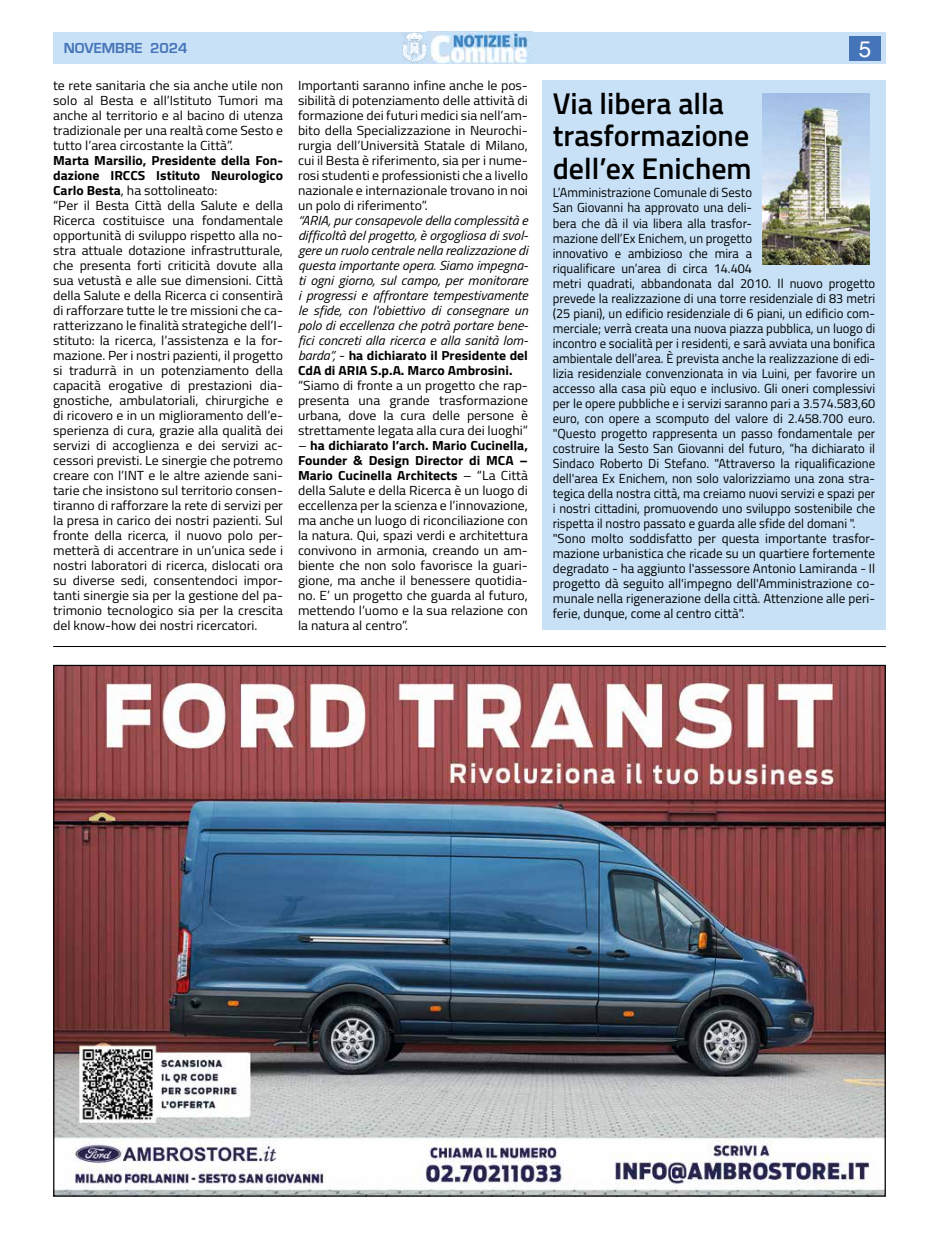
<style>
.page{position:relative;width:939px;height:1241px;background:#fff}
.page>*{position:absolute;margin:0;border:0;box-sizing:border-box;transform-origin:0 0}
.t1{font:600 30px/32.5px "Titillium";color:#000}
.t2{font:22.5px "Helvetica";color:#fff}
.t3{font:700 15px "Eurostile";color:#4674b9}
.t4{font:13.12px/15px "Titillium";color:#000;text-align:justify;scale:1.05 1}
.t5{font:13.12px/15px "Titillium";color:#000}
.t6{font:italic 13.12px/15px "Titillium";color:#000;text-align:justify;scale:1.05 1}
.s1{font-weight:700}
.s2{font-style:normal}
.s3{font-weight:700;font-style:normal}
</style>
<div class="page">
<div style="left:53px;top:32px;width:833px;height:32px;background:#c8e1f6"></div>
<div style="left:849px;top:36px;width:32px;height:25px;background:#4674b9"></div>
<img style="left:402px;top:32px;width:126px;height:32px">
<hr style="left:53px;top:646px;width:833px;height:1px;background:#000">
<img style="left:55px;top:666px;width:829px;height:528px">
<div style="left:542px;top:80px;width:344px;height:549px;background:#c8e1f6"></div>
<img style="left:763px;top:94px;width:106px;height:170px">
<p class="t3" style="left:64px;top:40px;width:125px">NOVEMBRE 2024</p>
<h2 class="t2" style="left:859px;top:31px;width:14px">5</h2>
<p class="t4" style="left:53px;top:77px;width:220px">te rete sanitaria che sia anche utile non solo al Besta e all’Istituto Tumori ma anche al territorio e al bacino di utenza tradizionale per una realtà come Sesto e tutto l’area circostante la Città”.</p>
<p class="t4" style="left:53px;top:152px;width:220px;text-align:left"><span class="s1">Marta Marsilio, Presidente della Fon&shy;dazione IRCCS Istituto Neurologico Carlo Besta</span>, ha sottolineato:<br>“Per il Besta Città della Salute e della Ricerca costituisce una fondamentale opportunità di sviluppo rispetto alla no&shy;stra attuale dotazione infrastrutturale, che presenta forti criticità dovute alla sua vetustà e alle sue dimensioni. Città della Salute e della Ricerca ci consentirà di rafforzare tutte le tre missioni che ca&shy;ratterizzano le finalità strategiche dell’I&shy;stituto: la ricerca, l’assistenza e la for&shy;mazione. Per i nostri pazienti, il progetto si tradurrà in un potenziamento della capacità erogative di prestazioni dia&shy;gnostiche, ambulatoriali, chirurgiche e di ricovero e in un miglioramento dell’e&shy;sperienza di cura, grazie alla qualità dei servizi di accoglienza e dei servizi ac&shy;cessori previsti. Le sinergie che potremo creare con l’INT e le altre aziende sani&shy;tarie che insistono sul territorio consen&shy;tiranno di rafforzare la rete di servizi per la presa in carico dei nostri pazienti. Sul fronte della ricerca, il nuovo polo per&shy;metterà di accentrare in un’unica sede i nostri laboratori di ricerca, dislocati ora su diverse sedi, consentendoci impor&shy;tanti sinergie sia per la gestione del pa&shy;trimonio tecnologico sia per la crescita del know-how dei nostri ricercatori.</p>
<p class="t4" style="left:298px;top:77px;width:220px">Importanti saranno infine anche le pos&shy;sibilità di potenziamento delle attività di formazione dei futuri medici sia nell’am&shy;bito della Specializzazione in Neurochi&shy;rurgia dell’Università Statale di Milano, cui il Besta è riferimento, sia per i nume&shy;rosi studenti e professionisti che a livello nazionale e internazionale trovano in noi un polo di riferimento”.</p>
<p class="t6" style="left:298px;top:212px;width:221px">“ARIA, pur consapevole della complessità e difficoltà del progetto, è orgogliosa di svol&shy;gere un ruolo centrale nella realizzazione di questa importante opera. Siamo impegna&shy;ti ogni giorno, sul campo, per monitorare i progressi e affrontare tempestivamente le sfide, con l'obiettivo di consegnare un polo di eccellenza che potrà portare bene&shy;fici concreti alla ricerca e alla sanità lom&shy;barda”, <span class="s2">-</span> <span class="s3">ha dichiarato il Presidente del CdA di ARIA S.p.A. Marco Ambrosini.</span></p>
<p class="t4" style="left:298px;top:377px;width:220px">“Siamo di fronte a un progetto che rap&shy;presenta una grande trasformazione urbana, dove la cura delle persone è strettamente legata alla cura dei luoghi”</p>
<p class="t4" style="left:298px;top:437px;width:220px">– <span class="s1">ha dichiarato l’arch. Mario Cucinella, Founder &amp; Design Director di MCA – Mario Cucinella Architects</span> – “La Città della Salute e della Ricerca è un luogo di eccellenza per la scienza e l’innovazione, ma anche un luogo di riconciliazione con la natura. Qui, spazi verdi e architettura convivono in armonia, creando un am&shy;biente che non solo favorisce la guari&shy;gione, ma anche il benessere quotidia&shy;no. E’ un progetto che guarda al futuro, mettendo l’uomo e la sua relazione con la natura al centro”.</p>
<h1 class="t1" style="left:553px;top:86px;width:201px">Via libera alla trasformazione dell’ex Enichem</h1>
<p class="t5" style="left:553px;top:185px;width:324px">L’Amministrazione Comunale di Sesto<br>San Giovanni ha approvato una deli-<br>bera che dà il via libera alla trasfor-<br>mazione dell’Ex Enichem, un progetto<br>innovativo e ambizioso che mira a<br>riqualificare un’area di circa 14.404<br>metri quadrati, abbandonata dal 2010. Il nuovo progetto prevede la realizzazione di una torre residenziale di 83 metri (25 piani), un edificio residenziale di 6 piani, un edificio com&shy;merciale; verrà creata una nuova piazza pubblica, un luogo di incontro e socialità per i residenti, e sarà avviata una bonifica ambientale dell’area. È prevista anche la realizzazione di edi&shy;lizia residenziale convenzionata in via Luini, per favorire un accesso alla casa più equo e inclusivo. Gli oneri complessivi per le opere pubbliche e i servizi saranno pari a 3.574.583,60 euro, con opere a scomputo del valore di 2.458.700 euro. "Questo progetto rappresenta un passo fondamentale per costruire la Sesto San Giovanni del futuro, “ha dichiarato il Sindaco Roberto Di Stefano. "Attraverso la riqualificazione dell'area Ex Enichem, non solo valorizziamo una zona stra&shy;tegica della nostra città, ma creiamo nuovi servizi e spazi per i nostri cittadini, promuovendo uno sviluppo sostenibile che rispetta il nostro passato e guarda alle sfide del domani ". "Sono molto soddisfatto per questa importante trasfor&shy;mazione urbanistica che ricade su un quartiere fortemente degradato - ha aggiunto l'assessore Antonio Lamiranda - Il progetto dà seguito all'impegno dell'Amministrazione co&shy;munale nella rigenerazione della città. Attenzione alle peri&shy;ferie, dunque, come al centro città".</p>
</div>
